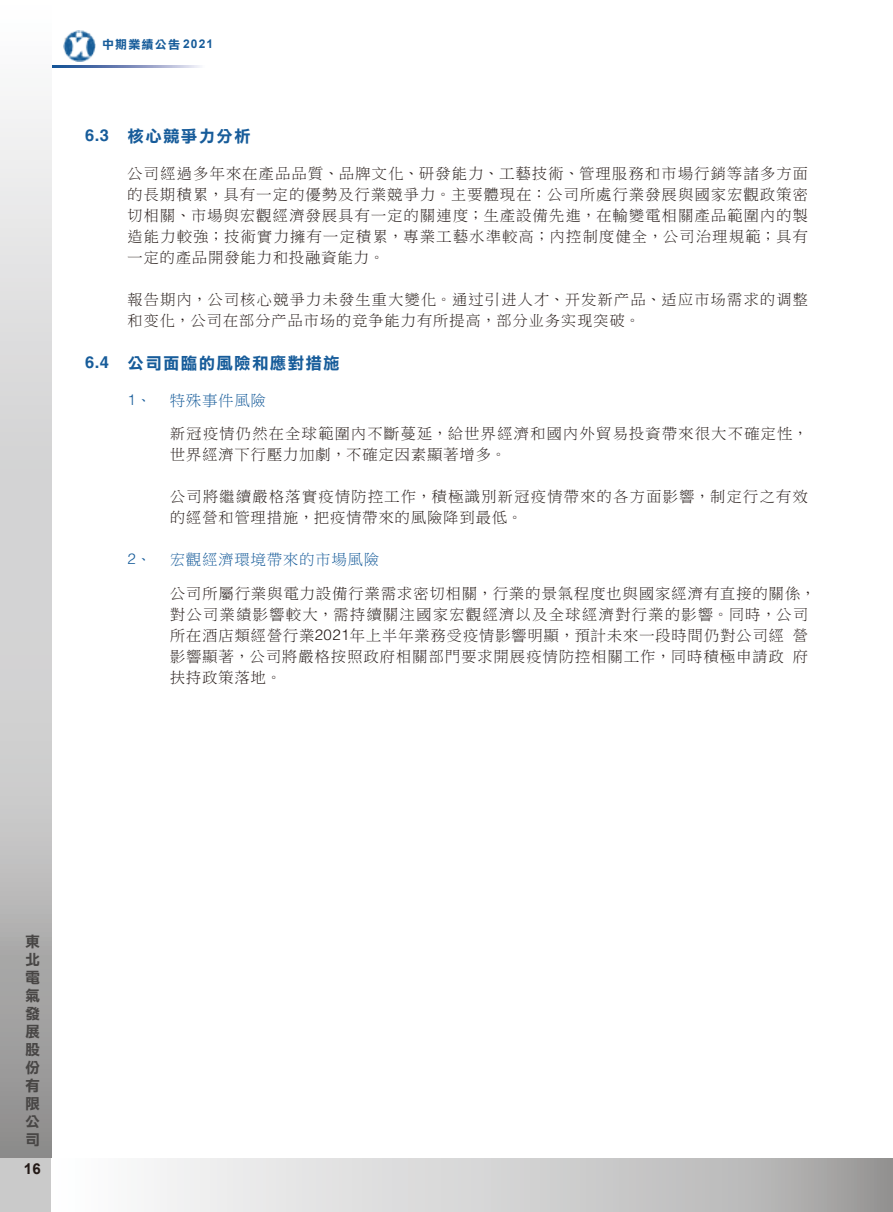
<style>
.page{position:relative;width:893px;height:1212px;background:#fff}
.page>*{position:absolute;margin:0;border:0;box-sizing:border-box;transform-origin:0 0}
._02_H2{font:16.5px "DF Li Hei Bd WIN BF";letter-spacing:.08em;color:#175c9a}
._00_txt{font:15px/21px "Ming Li U";letter-spacing:.085em;color:#231916}
._03_H3{font:15px "Ming Li U";letter-spacing:.08em;color:#175c9a}
.t1{font:15px/18px "DF Li Hei Bd WIN BF";color:#484645;text-align:justify}
._03_H3-2{font:300 15px "Helvetica LT Std";color:#175c9a}
.t2{font:700 15px "Arial";color:#231916}
.t3{font:12px "DF Li Hei Bd WIN BF";letter-spacing:.1em;color:#175c9a}
.s1{font-family:"Arial";font-weight:700}
.s2{font-family:"Helvetica LT Std";font-weight:700}
.s3{font-family:"Ming Li U";font-weight:400}
.s4{font-family:"Helvetica LT Std";font-weight:300}
</style>
<div class="page">
<img style="left:64px;top:30px;width:32px;height:31px">
<img style="left:52px;top:65px;width:148px;height:2px">
<svg style="left:0;top:100px;width:51px;height:1059px;background:#cac9ca"></svg>
<div style="left:0;top:1159px;width:51px;height:53px;background:#cacaca"></div>
<svg style="left:154px;top:1159px;width:739px;height:53px;background:#cecece"></svg>
<p class="t3" style="left:102px;top:39px;width:113px">中期業績公告 <span class="s1">2021</span></p>
<p class="_02_H2" style="left:85px;top:128px;width:167px"><span class="s2">6.3</span> 核心競爭力分析</p>
<p class="_00_txt" style="left:128px;top:163px;width:682px;text-align:justify">公司經過多年來在產品品質、品牌文化、研發能力、工藝技術、管理服務和市場行銷等諸多方面的長期積累，具有一定的優勢及行業競爭力。主要體現在：公司所處行業發展與國家宏觀政策密切相關、市場與宏觀經濟發展具有一定的關連度；生產設備先進，在輸變電相關產品範圍內的製造能力較強；技術實力擁有一定積累，專業工藝水準較高；內控制度健全，公司治理規範；具有一定的產品開發能力和投融資能力。</p>
<p class="_00_txt" style="left:128px;top:289px;width:682px">報告期內，公司核心競爭力未發生重大變化。通过引进人才、开发新产品、适应市场需求的调整和变化，公司在部分产品市场的竞争能力有所提高，部分业务实现突破。</p>
<p class="_02_H2" style="left:85px;top:355px;width:256px"><span class="s2">6.4</span> 公司面臨的風險和應對措施</p>
<p class="_03_H3-2" style="left:128px;top:390px;width:25px">1<span class="s3">、</span></p>
<p class="_03_H3" style="left:170px;top:393px;width:97px">特殊事件風險</p>
<p class="_00_txt" style="left:170px;top:423px;width:639px">新冠疫情仍然在全球範圍內不斷蔓延，給世界經濟和國內外貿易投資帶來很大不確定性，世界經濟下行壓力加劇，不確定因素顯著增多。</p>
<p class="_00_txt" style="left:170px;top:486px;width:639px">公司將繼續嚴格落實疫情防控工作，積極識別新冠疫情帶來的各方面影響，制定行之有效的經營和管理措施，把疫情帶來的風險降到最低。</p>
<p class="_03_H3-2" style="left:128px;top:550px;width:25px">2<span class="s3">、</span></p>
<p class="_03_H3" style="left:170px;top:552px;width:211px">宏觀經濟環境帶來的市場風險</p>
<p class="_00_txt" style="left:170px;top:583px;width:647px">公司所屬行業與電力設備行業需求密切相關，行業的景氣程度也與國家經濟有直接的關係，對公司業績影響較大，需持續關注國家宏觀經濟以及全球經濟對行業的影響。同時，公司所在酒店類經營行業<span class="s4">2021</span>年上半年業務受疫情影響明顯，預計未來一段時間仍對公司經 營影響顯著，公司將嚴格按照政府相關部門要求開展疫情防控相關工作，同時積極申請政 府扶持政策落地。</p>
<p class="t1" style="left:25px;top:932px;width:16px">東北電氣發展股份有限公司</p>
<p class="t2" style="left:24px;top:1158px;width:19px">16</p>
</div>
